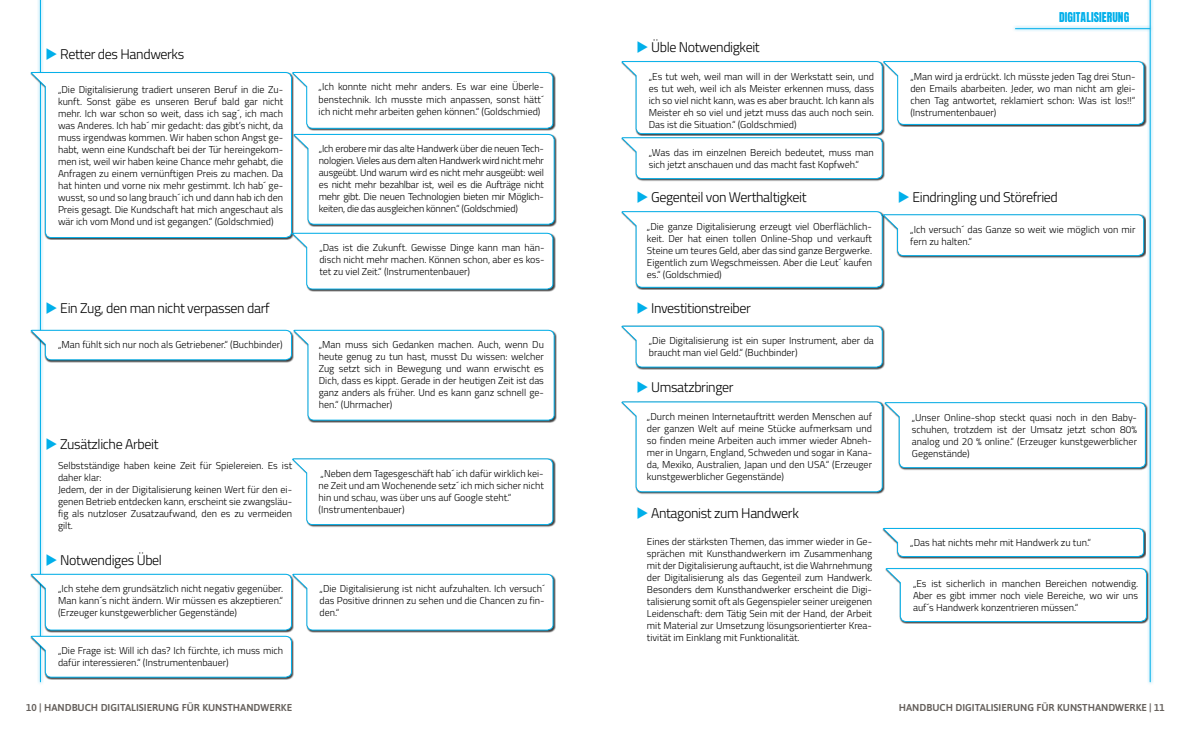
<style>
.page{position:relative;width:1191px;height:738px;background:#fff}
.page>*{position:absolute;margin:0;border:0;box-sizing:border-box;transform-origin:0 0}
.t1{font:300 14px "Titillium Web";letter-spacing:-.025em;color:#000}
.t2{font:11.5px "Anton";letter-spacing:.01em;color:#00afea}
.t3{font:300 10px/12px "Titillium Web";color:#000;text-align:justify}
.t4{font:600 10px "Asap";color:#65605c}
.s1{color:#00afea}
</style>
<div class="page">
<div style="left:37px;top:0;width:7px;height:685px;background:#00afea;opacity:.75"></div>
<hr style="left:40px;top:0;width:1px;height:681px;background:#00afea">
<div style="left:1146px;top:0;width:8px;height:685px;background:#00afea;opacity:.75"></div>
<hr style="left:1149px;top:0;width:1px;height:681px;background:#00afea">
<div style="left:1011px;top:25px;width:142px;height:7px;background:#00afea;opacity:.75"></div>
<hr style="left:1015px;top:28px;width:135px;height:1px;background:#00afea">
<svg style="left:30px;top:71px;width:262px;height:167px"></svg>
<div style="left:621px;top:401px;width:263px;height:93px;background:#000;opacity:.75"></div>
<svg style="left:291px;top:71px;width:264px;height:154px"></svg>
<div style="left:292px;top:458px;width:263px;height:69px;background:#000;opacity:.75"></div>
<svg style="left:292px;top:458px;width:262px;height:67px"></svg>
<div style="left:292px;top:232px;width:263px;height:59px;background:#000;opacity:.75"></div>
<svg style="left:291px;top:232px;width:263px;height:58px"></svg>
<svg style="left:621px;top:401px;width:525px;height:91px"></svg>
<div style="left:885px;top:567px;width:263px;height:56px;background:#000;opacity:.75"></div>
<svg style="left:885px;top:567px;width:262px;height:55px"></svg>
<div style="left:30px;top:635px;width:264px;height:44px;background:#000;opacity:.75"></div>
<div style="left:621px;top:137px;width:263px;height:44px;background:#000;opacity:.75"></div>
<svg style="left:621px;top:211px;width:523px;height:77px"></svg>
<div style="left:882px;top:527px;width:264px;height:31px;background:#000;opacity:.75"></div>
<svg style="left:882px;top:527px;width:262px;height:30px"></svg>
<div style="left:621px;top:325px;width:263px;height:44px;background:#000;opacity:.75"></div>
<svg style="left:621px;top:325px;width:262px;height:43px"></svg>
<svg style="left:30px;top:573px;width:524px;height:104px"></svg>
<svg style="left:621px;top:61px;width:523px;height:118px"></svg>
<svg style="left:30px;top:329px;width:525px;height:92px"></svg>
<h1 class="t1" style="left:46px;top:44px;width:140px"><span class="s1">◆</span> Retter des Handwerks</h1>
<p class="t3" style="left:58px;top:82px;width:227px">„Die Digitalisierung tradiert unseren Beruf in die Zu&shy;kunft. Sonst gäbe es unseren Beruf bald gar nicht mehr. Ich war schon so weit, dass ich sag´, ich mach was Anderes. Ich hab´ mir gedacht: das gibt’s nicht, da muss irgendwas kommen. Wir haben schon Angst ge&shy;habt, wenn eine Kundschaft bei der Tür hereingekom&shy;men ist, weil wir haben keine Chance mehr gehabt, die Anfragen zu einem vernünftigen Preis zu machen. Da hat hinten und vorne nix mehr gestimmt. Ich hab´ ge&shy;wusst, so und so lang brauch´ ich und dann hab ich den Preis gesagt. Die Kundschaft hat mich angeschaut als wär ich vom Mond und ist gegangen.“ (Goldschmied)</p>
<h1 class="t1" style="left:46px;top:298px;width:225px"><span class="s1">◆</span> Ein Zug, den man nicht verpassen darf</h1>
<p class="t3" style="left:58px;top:338px;width:226px">„Man fühlt sich nur noch als Getriebener.“ (Buchbinder)</p>
<h1 class="t1" style="left:46px;top:434px;width:115px"><span class="s1">◆</span> Zusätzliche Arbeit</h1>
<p class="t3" style="left:58px;top:458px;width:236px;text-align:left">Selbstständige haben keine Zeit für Spielereien. Es ist daher klar:<br>Jedem, der in der Digitalisierung keinen Wert für den ei&shy;genen Betrieb entdecken kann, erscheint sie zwangsläu&shy;fig als nutzloser Zusatzaufwand, den es zu vermeiden gilt.</p>
<h1 class="t1" style="left:46px;top:549px;width:118px"><span class="s1">◆</span> Notwendiges Übel</h1>
<p class="t3" style="left:58px;top:581px;width:227px">„Ich stehe dem grundsätzlich nicht negativ gegenüber.<br>Man kann´s nicht ändern. Wir müssen es akzeptieren.“ (Erzeuger kunstgewerblicher Gegenstände)</p>
<p class="t3" style="left:58px;top:643px;width:227px">„Die Frage ist: Will ich das? Ich fürchte, ich muss mich dafür interessieren.“ (Instrumentenbauer)</p>
<p class="t3" style="left:319px;top:80px;width:227px">„Ich konnte nicht mehr anders. Es war eine Überle&shy;benstechnik. Ich musste mich anpassen, sonst hätt´ ich nicht mehr arbeiten gehen können.“ (Goldschmied)</p>
<p class="t3" style="left:319px;top:142px;width:227px">„Ich erobere mir das alte Handwerk über die neuen Tech&shy;nologien. Vieles aus dem alten Handwerk wird nicht mehr ausgeübt. Und warum wird es nicht mehr ausgeübt: weil es nicht mehr bezahlbar ist, weil es die Aufträge nicht mehr gibt. Die neuen Technologien bieten mir Möglich&shy;keiten, die das ausgleichen können.“ (Goldschmied)</p>
<p class="t3" style="left:319px;top:241px;width:227px">„Das ist die Zukunft. Gewisse Dinge kann man hän&shy;disch nicht mehr machen. Können schon, aber es kos&shy;tet zu viel Zeit.“ (Instrumentenbauer)</p>
<p class="t3" style="left:319px;top:338px;width:227px">„Man muss sich Gedanken machen. Auch, wenn Du heute genug zu tun hast, musst Du wissen: welcher Zug setzt sich in Bewegung und wann erwischt es Dich, dass es kippt. Gerade in der heutigen Zeit ist das ganz anders als früher. Und es kann ganz schnell ge&shy;hen.“ (Uhrmacher)</p>
<p class="t3" style="left:319px;top:466px;width:227px;text-align:left">„Neben dem Tagesgeschäft hab´ ich dafür wirklich kei&shy;ne Zeit und am Wochenende setz´ ich mich sicher nicht hin und schau, was über uns auf Google steht.“ (Instrumentenbauer)</p>
<p class="t3" style="left:319px;top:581px;width:227px">„Die Digitalisierung ist nicht aufzuhalten. Ich versuch´ das Positive drinnen zu sehen und die Chancen zu fin&shy;den.“</p>
<h1 class="t1" style="left:636px;top:37px;width:125px"><span class="s1">◆</span> Üble Notwendigkeit</h1>
<p class="t3" style="left:649px;top:69px;width:227px">„Es tut weh, weil man will in der Werkstatt sein, und es tut weh, weil ich als Meister erkennen muss, dass ich so viel nicht kann, was es aber braucht. Ich kann als Meister eh so viel und jetzt muss das auch noch sein.<br>Das ist die Situation.“ (Goldschmied)</p>
<p class="t3" style="left:649px;top:146px;width:227px">„Was das im einzelnen Bereich bedeutet, muss man sich jetzt anschauen und das macht fast Kopfweh.“</p>
<h1 class="t1" style="left:636px;top:187px;width:172px"><span class="s1">◆</span> Gegenteil von Werthaltigkeit</h1>
<p class="t3" style="left:647px;top:219px;width:227px">„Die ganze Digitalisierung erzeugt viel Oberflächlich&shy;keit. Der hat einen tollen Online-Shop und verkauft Steine um teures Geld, aber das sind ganze Bergwerke.<br>Eigentlich zum Wegschmeissen. Aber die Leut´ kaufen es.“ (Goldschmied)</p>
<h1 class="t1" style="left:636px;top:298px;width:116px"><span class="s1">◆</span> Investitionstreiber</h1>
<p class="t3" style="left:649px;top:334px;width:227px">„Die Digitalisierung ist ein super Instrument, aber da braucht man viel Geld.“ (Buchbinder)</p>
<h1 class="t1" style="left:636px;top:377px;width:99px"><span class="s1">◆</span> Umsatzbringer</h1>
<p class="t3" style="left:647px;top:409px;width:227px">„Durch meinen Internetauftritt werden Menschen auf der ganzen Welt auf meine Stücke aufmerksam und so finden meine Arbeiten auch immer wieder Abneh&shy;mer in Ungarn, England, Schweden und sogar in Kana&shy;da, Mexiko, Australien, Japan und den USA.“ (Erzeuger kunstgewerblicher Gegenstände)</p>
<h1 class="t1" style="left:636px;top:502px;width:164px"><span class="s1">◆</span> Antagonist zum Handwerk</h1>
<p class="t3" style="left:647px;top:535px;width:227px">Eines der stärksten Themen, das immer wieder in Ge&shy;sprächen mit Kunsthandwerkern im Zusammenhang mit der Digitalisierung auftaucht, ist die Wahrnehmung der Digitalisierung als das Gegenteil zum Handwerk.<br>Besonders dem Kunsthandwerker erscheint die Digi&shy;talisierung somit oft als Gegenspieler seiner ureigenen Leidenschaft: dem Tätig Sein mit der Hand, der Arbeit mit Material zur Umsetzung lösungsorientierter Krea&shy;tivität im Einklang mit Funktionalität.</p>
<p class="t2" style="left:1059px;top:11px;width:72px">DIGITALISIERUNG</p>
<p class="t3" style="left:910px;top:69px;width:227px">„Man wird ja erdrückt. Ich müsste jeden Tag drei Stun&shy;den Emails abarbeiten. Jeder, wo man nicht am glei&shy;chen Tag antwortet, reklamiert schon: Was ist los!!“ (Instrumentenbauer)</p>
<h1 class="t1" style="left:898px;top:187px;width:162px"><span class="s1">◆</span> Eindringling und Störefried</h1>
<p class="t3" style="left:910px;top:222px;width:227px">„Ich versuch´ das Ganze so weit wie möglich von mir fern zu halten.“</p>
<p class="t3" style="left:912px;top:410px;width:227px">„Unser Online-shop steckt quasi noch in den Baby&shy;schuhen, trotzdem ist der Umsatz jetzt schon 80% analog und 20 % online.“ (Erzeuger kunstgewerblicher Gegenstände)</p>
<p class="t3" style="left:910px;top:536px;width:182px">„Das hat nichts mehr mit Handwerk zu tun.“</p>
<p class="t3" style="left:913px;top:576px;width:227px">„Es ist sicherlich in manchen Bereichen notwendig.<br>Aber es gibt immer noch viele Bereiche, wo wir uns auf´s Handwerk konzentrieren müssen.“</p>
<p class="t4" style="left:26px;top:700px;width:268px">10 | HANDBUCH DIGITALISIERUNG FÜR KUNSTHANDWERKE</p>
<p class="t4" style="left:898px;top:700px;width:268px">HANDBUCH DIGITALISIERUNG FÜR KUNSTHANDWERKE | 11</p>
</div>
